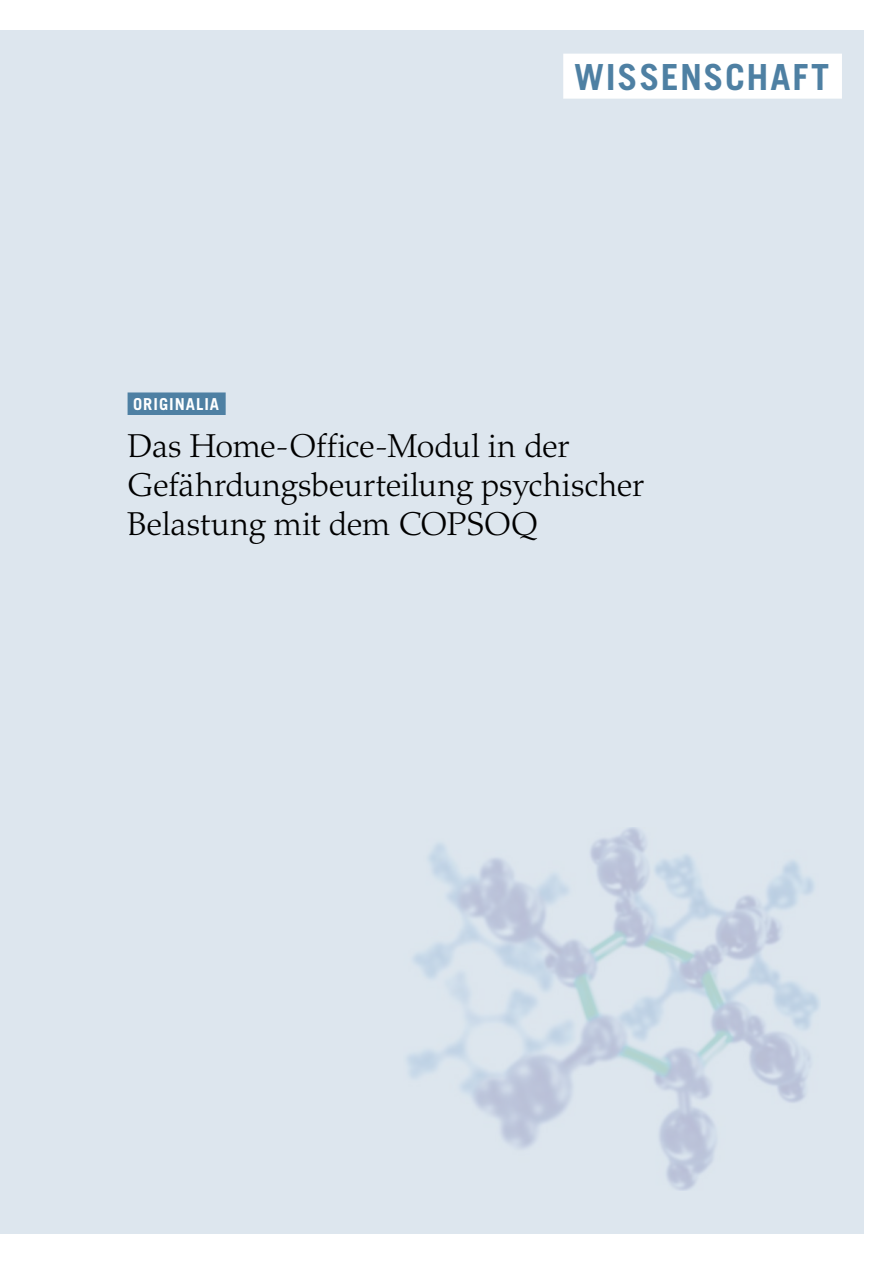
<style>
.page{position:relative;width:893px;height:1263px;background:#fff}
.page>*{position:absolute;margin:0;border:0;box-sizing:border-box;transform-origin:0 0}
.t1{font:700 36px "Trade Gothic LT Std";letter-spacing:.045em;color:#4e80a3}
.t2{font:300 33px/39px "Palatino LT Std";letter-spacing:-.005em;color:#000}
.t3{font:700 16.5px "Trade Gothic LT Std";letter-spacing:.06em;color:#fff}
</style>
<div class="page">
<div style="left:0;top:30px;width:863px;height:1203px;background:#dde6ee"></div>
<div style="left:563px;top:54px;width:279px;height:45px;background:#fff"></div>
<div style="left:128px;top:392px;width:98px;height:23px;background:#4e80a3"></div>
<img style="left:407px;top:828px;width:412px;height:363px">
<p class="t1" style="left:574px;top:55px;width:257px">WISSENSCHAFT</p>
<p class="t3" style="left:133px;top:394px;width:87px">ORIGINALIA</p>
<p class="t2" style="left:128px;top:427px;width:518px">Das Home-Office-Modul in der<br>Gefährdungsbeurteilung psychischer<br>Belastung mit dem COPSOQ</p>
</div>
